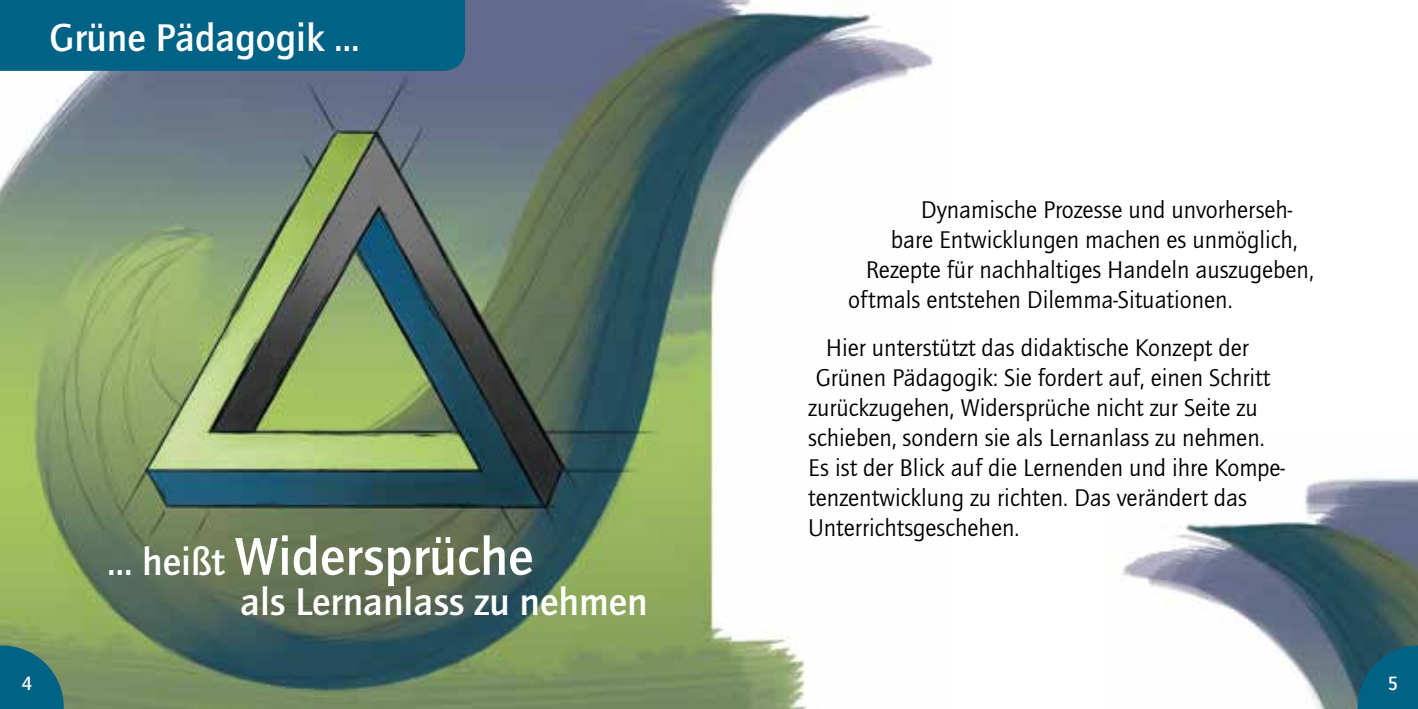
<style>
.page{position:relative;width:1418px;height:709px;background:#fff}
.page>*{position:absolute;margin:0;border:0;box-sizing:border-box;transform-origin:0 0}
.t1{font:700 55px "Quay Itc T";color:#fff}
.t2{font:700 40px "Quay Itc T";color:#fff}
.t3{font:25px "Quay Itc T";color:#000}
.t4{font:500 20px "Quay Sans";color:#fff;scale:.95 1}
.s1{font-size:40px}
</style>
<div class="page">
<img style="left:0;top:0;width:933px;height:709px">
<img style="left:1120px;top:477px;width:297px;height:232px">
<div style="left:0;top:0;width:465px;height:71px;background:#006385"></div>
<svg style="left:0;top:645px;width:64px;height:64px;background:#1b6e7d"></svg>
<svg style="left:1357px;top:645px;width:60px;height:64px;background:#085d7b"></svg>
<h2 class="t2" style="left:50px;top:14px;width:311px">Grüne Pädagogik …</h2>
<h1 class="t1" style="left:107px;top:524px;width:428px"><span class="s1">… heißt</span> Widersprüche</h1>
<h2 class="t2" style="left:240px;top:578px;width:409px">als Lernanlass zu nehmen</h2>
<p class="t3" style="left:920px;top:195px;width:373px">Dynamische Prozesse und unvorherseh-</p>
<p class="t3" style="left:890px;top:225px;width:408px">bare Entwicklungen machen es unmöglich,</p>
<p class="t3" style="left:865px;top:255px;width:449px">Rezepte für nachhaltiges Handeln auszugeben,</p>
<p class="t3" style="left:848px;top:285px;width:386px">oftmals entstehen Dilemma-Situationen.</p>
<p class="t3" style="left:825px;top:333px;width:424px">Hier unterstützt das didaktische Konzept der</p>
<p class="t3" style="left:815px;top:363px;width:456px">Grünen Pädagogik: Sie fordert auf, einen Schritt</p>
<p class="t3" style="left:808px;top:393px;width:451px">zurückzugehen, Widersprüche nicht zur Seite zu</p>
<p class="t3" style="left:808px;top:423px;width:458px">schieben, sondern sie als Lernanlass zu nehmen.</p>
<p class="t3" style="left:808px;top:453px;width:478px">Es ist der Blick auf die Lernenden und ihre Kompe-</p>
<p class="t3" style="left:808px;top:483px;width:440px">tenzentwicklung zu richten. Das verändert das</p>
<p class="t3" style="left:808px;top:513px;width:212px">Unterrichtsgeschehen.</p>
<p class="t4" style="left:22px;top:672px;width:12px">4</p>
<p class="t4" style="left:1387px;top:672px;width:12px">5</p>
</div>
